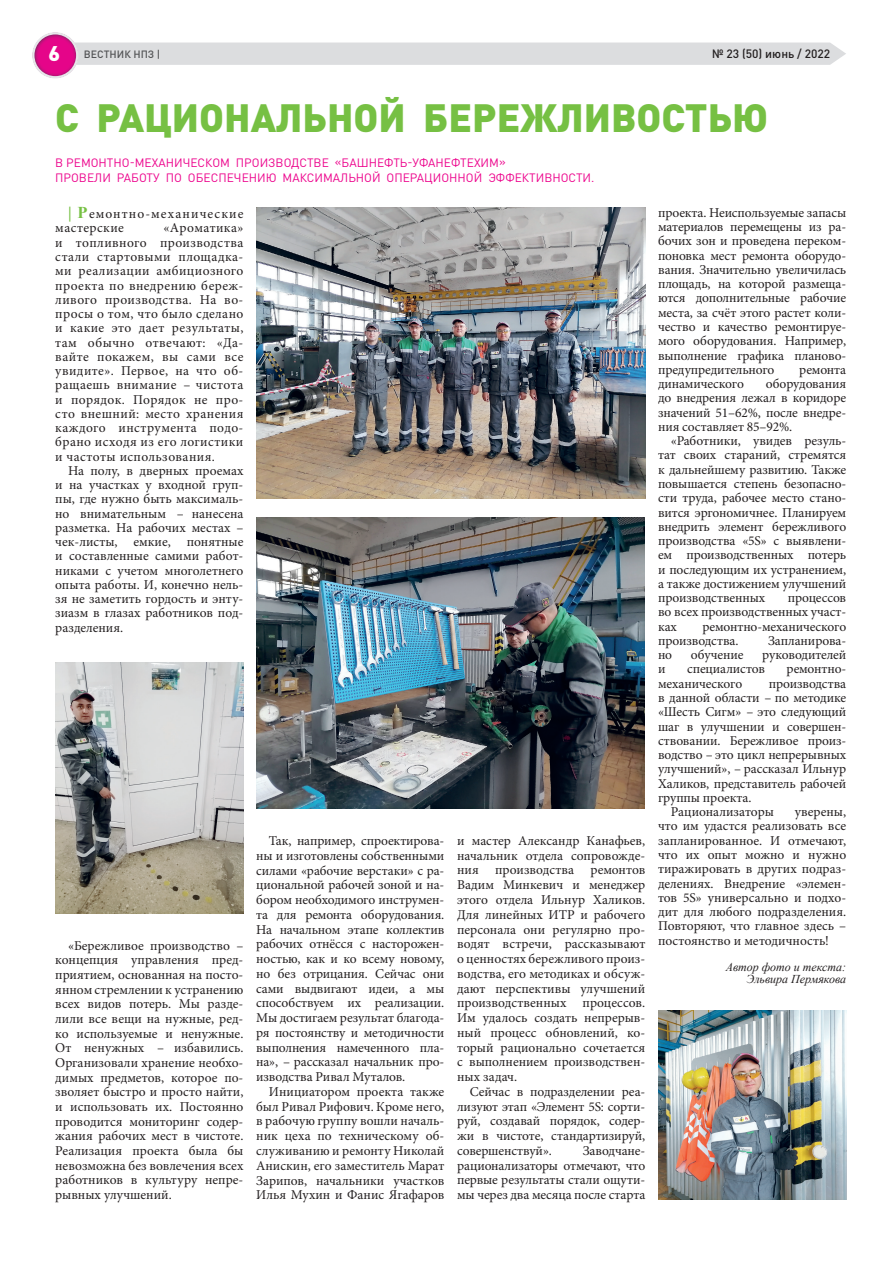
<style>
.page{position:relative;width:893px;height:1263px;background:#fff}
.page>*{position:absolute;margin:0;border:0;box-sizing:border-box;transform-origin:0 0}
.t1{font:900 39px "DIN Pro";color:#76c043}
.t2{font:13.5px/14.2px "Minion Pro";letter-spacing:-.005em;color:#231f20;text-align:justify}
.t3{font:13.5px/14.2px "Minion Pro";letter-spacing:.075em;color:#231f20}
.t4{font:12px/15px "DIN Pro";color:#ed028c}
.t5{font:italic 12px/12px "Times New Roman";color:#231f20;text-align:right}
.t6{font:500 12px "DIN Pro";color:#231f20}
.t7{font:500 10.5px "DIN Pro";color:#545557}
.s1{font-weight:900;font-size:21px;color:#fff}
.s2{font-family:"Times New Roman";font-weight:700;font-size:16.5px;color:#76c043}
</style>
<div class="page">
<svg style="left:32px;top:32px;width:814px;height:46px"></svg>
<img style="left:55px;top:662px;width:188px;height:251px">
<img style="left:256px;top:207px;width:389px;height:292px">
<img style="left:658px;top:1010px;width:188px;height:189px">
<img style="left:257px;top:517px;width:388px;height:291px">
<p class="t7" style="left:48px;top:47px;width:114px"><span class="s1">6</span> ВЕСТНИК НПЗ |</p>
<p class="t6" style="left:712px;top:45px;width:120px">№ 23 (50) июнь / 2022</p>
<h1 class="t1" style="left:55px;top:91px;width:714px">С РАЦИОНАЛЬНОЙ БЕРЕЖЛИВОСТЬЮ</h1>
<p class="t4" style="left:55px;top:154px;width:541px">В РЕМОНТНО- МЕХАНИЧЕСКОМ ПРОИЗВОДСТВЕ «БАШНЕФТЬ- УФАНЕФТЕХИМ»<br>ПРОВЕЛИ РАБОТУ ПО ОБЕСПЕЧЕНИЮ МАКСИМАЛЬНОЙ ОПЕРАЦИОННОЙ ЭФФЕКТИВНОСТИ.</p>
<p class="t3" style="left:55px;top:207px;width:190px;text-indent:13px"><span class="s2">| Р</span>емонтно- механические мастерские</p>
<p class="t2" style="left:55px;top:221px;width:190px;text-indent:108px">«Ароматика» и топ лив но го производства стали стартовыми площадка&shy;ми реализации амбициозного проекта по внедрению береж&shy;ливого производства. На во&shy;просы о том, что было сделано и какие это дает результаты, там обычно отвечают: «Да&shy;вайте покажем, вы сами все увидите». Первое, на что об&shy;ращаешь внимание – чистота и порядок. Порядок не про&shy;сто внешний: место хранения каждого инструмента подо&shy;брано исходя из его логистики и частоты использования.</p>
<p class="t2" style="left:55px;top:463px;width:190px;text-indent:13px">На полу, в дверных проемах и на участках у входной груп&shy;пы, где нужно быть максималь&shy;но внимательным – нанесена разметка. На рабочих местах – чек-листы, емкие, понятные и составленные самими работ&shy;никами с учетом многолетнего опыта работы. И, конечно нель&shy;зя не заметить гордость и энту&shy;зиазм в глазах работников под&shy;разделения.</p>
<p class="t2" style="left:55px;top:938px;width:190px;line-height:14.7px;text-indent:13px">«Бережливое производство – концепция управления пред&shy;приятием, основанная на посто&shy;янном стремлении к устранению всех видов потерь. Мы разде&shy;лили все вещи на нужные, ред&shy;ко используемые и ненужные.<br>От ненужных – избавились.<br>Организовали хранение необхо&shy;димых предметов, которое по&shy;зволяет быстро и просто найти, и использовать их. Постоянно проводится мониторинг содер&shy;жания рабочих мест в чистоте.<br>Реализация проекта была бы невозможна без вовлечения всех работников в культуру непре&shy;рывных улучшений.</p>
<p class="t2" style="left:256px;top:833px;width:190px;line-height:14.7px;text-indent:13px">Так, например, спроектирова&shy;ны и изготовлены собственными силами «рабочие верстаки» с ра&shy;циональной рабочей зоной и на&shy;бором необходимого инструмен&shy;та для ремонта оборудования.<br>На начальном этапе коллектив рабочих отнёсся с насторожен&shy;ностью, как и ко всему новому, но без отрицания. Сейчас они сами выдвигают идеи, а мы способствуем их реализации.<br>Мы достигаем результат благода&shy;ря постоянству и методичности выполнения намеченного пла&shy;на», – рассказал начальник про&shy;изводства Ривал Муталов.</p>
<p class="t2" style="left:256px;top:1084px;width:190px;line-height:14.7px;text-indent:13px">Инициатором проекта также был Ривал Рифович. Кроме него, в рабочую группу вошли началь&shy;ник цеха по техническому об&shy;служиванию и ремонту Николай Анискин, его заместитель Марат Зарипов, начальники участков Илья Мухин и Фанис Ягафаров</p>
<p class="t2" style="left:457px;top:833px;width:190px;line-height:14.7px">и мастер Александр Канафьев, начальник отдела сопровожде&shy;ния производства ремонтов Вадим Минкевич и менеджер этого отдела Ильнур Халиков.<br>Для линейных ИТР и рабочего персонала они регулярно про&shy;водят встречи, рассказывают о ценностях бережливого произ&shy;водства, его методиках и обсуж&shy;дают перспективы улучшений производственных процессов.<br>Им удалось создать непрерыв&shy;ный процесс обновлений, ко&shy;торый рационально сочетается с выполнением производствен&shy;ных задач.</p>
<p class="t2" style="left:457px;top:1084px;width:190px;line-height:14.7px;text-indent:13px">Сейчас в подразделении реа&shy;лизуют этап «Элемент 5S: сорти&shy;руй, создавай порядок, содер&shy;жи в чистоте, стандартизируй, совершенствуй».</p>
<p class="t2" style="left:457px;top:1143px;width:190px;line-height:14.7px;text-indent:126px">Заводчане&shy;рационализаторы отмечают, что первые результаты стали ощути&shy;мы через два месяца после старта</p>
<p class="t2" style="left:658px;top:205px;width:190px">проекта. Неиспользуемые запасы материалов перемещены из ра&shy;бочих зон и проведена переком&shy;поновка мест ремонта оборудо&shy;вания. Значительно увеличилась площадь, на которой размеща&shy;ются дополнительные рабочие места, за счёт этого растет коли&shy;чество и качество ремонтируе&shy;мого оборудования. Например, выполнение графика планово&shy;предупредительного</p>
<p class="t2" style="left:799px;top:362px;width:48px">ремонта</p>
<p class="t2" style="left:658px;top:377px;width:190px;text-indent:108px">оборудования до внедрения лежал в коридоре значений 51–62%, после внедре&shy;ния составляет 85–92%.</p>
<p class="t2" style="left:658px;top:434px;width:190px;text-indent:13px">«Работники, увидев резуль&shy;тат своих стараний, стремятся к дальнейшему развитию. Также повышается степень безопасно&shy;сти труда, рабочее место стано&shy;вится эргономичнее. Планируем внедрить элемент бережливого производства «5S» с выявлени&shy;ем производственных потерь и последующим их устранением, а также достижением улучшений производственных</p>
<p class="t2" style="left:658px;top:377px;width:87px">динамического</p>
<p class="t2" style="left:658px;top:591px;width:190px;text-indent:130px">процессов во всех производственных участ&shy;ках</p>
<p class="t2" style="left:658px;top:619px;width:190px;text-indent:44px">ремонтно- механического производства.</p>
<p class="t2" style="left:768px;top:633px;width:80px">Запланирова-</p>
<p class="t2" style="left:658px;top:648px;width:16px">но</p>
<p class="t2" style="left:691px;top:648px;width:54px">обучение</p>
<p class="t2" style="left:762px;top:648px;width:85px">руководителей</p>
<p class="t2" style="left:658px;top:662px;width:9px">и</p>
<p class="t2" style="left:687px;top:662px;width:79px">специалистов</p>
<p class="t2" style="left:787px;top:662px;width:61px">ремонтно-</p>
<p class="t2" style="left:658px;top:676px;width:86px">механического</p>
<p class="t2" style="left:769px;top:676px;width:79px">производства</p>
<p class="t2" style="left:658px;top:691px;width:190px">в данной области – по методике</p>
<p class="t2" style="left:658px;top:705px;width:190px">«Шесть Сигм» – это следующий</p>
<p class="t2" style="left:658px;top:719px;width:190px">шаг в улучшении и совершен-</p>
<p class="t2" style="left:658px;top:733px;width:190px">ствовании. Бережливое произ-</p>
<p class="t2" style="left:658px;top:748px;width:190px">водство – это цикл непрерывных</p>
<p class="t2" style="left:658px;top:762px;width:190px">улучшений», – рассказал Ильнур</p>
<p class="t2" style="left:658px;top:776px;width:190px">Халиков, представитель рабочей</p>
<p class="t2" style="left:658px;top:790px;width:95px">группы проекта.</p>
<p class="t2" style="left:671px;top:805px;width:105px">Рационализаторы</p>
<p class="t2" style="left:658px;top:805px;width:190px;text-indent:137px">уверены, что им удастся реализовать все запланированное. И отмечают, что их опыт можно и нужно тиражировать в других подраз&shy;делениях. Внедрение «элемен&shy;тов 5S» универсально и подхо&shy;дит для любого подразделения.<br>Повторяют, что главное здесь – постоянство и методичность!</p>
<p class="t5" style="left:726px;top:961px;width:122px">Автор фото и текста:<br>Эльвира Пермякова</p>
</div>
